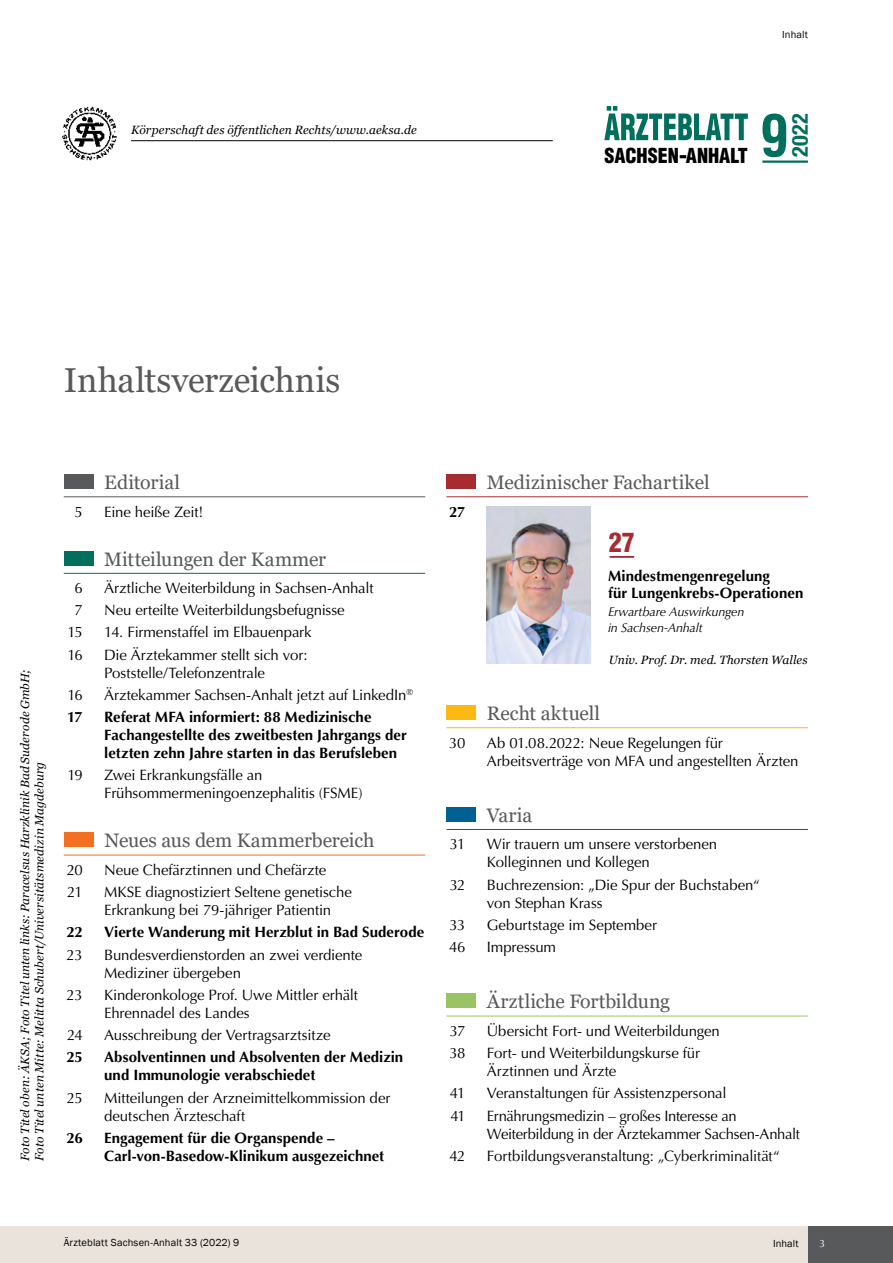
<style>
.page{position:relative;width:893px;height:1263px;background:#fff}
.page>*{position:absolute;margin:0;border:0;box-sizing:border-box;transform-origin:0 0}
.t1{font:700 condensed 56.85px "Helvetica LT";color:#006f5b}
.fließtext-9_5pt{font:34.5px "Georgia";letter-spacing:-.005em;color:#58595b}
.t2{font:900 condensed 26.1px "Helvetica LT";color:#a72c31}
.t3{font:700 condensed 22.05px "Helvetica Neue LT Std";color:#006f5b}
.t4{font:900 condensed 20.1px "Helvetica LT";color:#000}
.fließtext-9_5pt-2{font:19.5px "Georgia";letter-spacing:-.005em;color:#58595b}
.t5{font:15px/18px "Optima LT";letter-spacing:-.01em;color:#000}
.t6{font:700 15px/18px "Optima LT";color:#000}
.t7{font:italic 12.75px "Optima LT";letter-spacing:-.015em;color:#000}
.fließtext-9_5pt-3{font:italic 12px "Georgia";letter-spacing:.01em;color:#000}
.t8{font:10.5px "Franklin Gothic";letter-spacing:.015em;color:#000}
.t9{font:10.5px "Optima LT";color:#fff}
</style>
<div class="page">
<div style="left:0;top:1226px;width:893px;height:37px;background:#e9e3dc"></div>
<div style="left:808px;top:1226px;width:85px;height:37px;background:#58595b"></div>
<hr style="left:64px;top:496px;width:361px;height:1px;background:#58595b">
<div style="left:64px;top:474px;width:30px;height:15px;background:#58595b"></div>
<hr style="left:446px;top:1016px;width:362px;height:1px;background:#9ac364">
<div style="left:446px;top:993px;width:30px;height:15px;background:#9ac364"></div>
<hr style="left:446px;top:829px;width:362px;height:1px;background:#005f93">
<div style="left:446px;top:807px;width:30px;height:15px;background:#005f93"></div>
<hr style="left:446px;top:727px;width:362px;height:1px;background:#fdb913">
<div style="left:446px;top:705px;width:30px;height:15px;background:#fdb913"></div>
<hr style="left:64px;top:855px;width:361px;height:1px;background:#f36f21">
<div style="left:64px;top:832px;width:30px;height:15px;background:#f36f21"></div>
<hr style="left:446px;top:496px;width:362px;height:1px;background:#a72c31">
<div style="left:446px;top:474px;width:30px;height:15px;background:#a72c31"></div>
<hr style="left:610px;top:556px;width:24px;height:2px;background:#a72c31">
<img style="left:487px;top:506px;width:104px;height:158px">
<hr style="left:64px;top:573px;width:361px;height:1px;background:#006f5b">
<div style="left:64px;top:551px;width:30px;height:14px;background:#006f5b"></div>
<img style="left:62px;top:106px;width:55px;height:55px">
<hr style="left:131px;top:140px;width:422px;height:1px;background:#000">
<svg style="left:604px;top:106px;width:144px;height:34px"></svg>
<hr style="left:762px;top:160px;width:46px;height:3px;background:#006f5b">
<p class="fließtext-9_5pt-3" style="left:131px;top:122px;width:287px">Körperschaft des öffentlichen Rechts/www.aeksa.de</p>
<p class="t8" style="left:782px;top:28px;width:27px">Inhalt</p>
<p class="t4" style="left:604px;top:143px;width:145px">SACHSEN-ANHALT</p>
<p class="t3" style="left:787px;top:157px;width:46px;rotate:-90deg">2022</p>
<p class="t1" style="left:760px;top:100px;width:30px">9</p>
<p class="fließtext-9_5pt" style="left:64px;top:359px;width:278px">Inhaltsverzeichnis</p>
<p class="fließtext-9_5pt-3" style="left:18px;top:1161px;width:493px;rotate:-90deg">Foto Titel oben: ÄKSA; Foto Titel unten links: Paracelsus Harzklinik Bad Suderode GmbH;</p>
<p class="fließtext-9_5pt-3" style="left:32px;top:1161px;width:401px;rotate:-90deg">Foto Titel unten Mitte: Melitta Schubert/Universitätsmedizin Magdeburg</p>
<p class="fließtext-9_5pt-2" style="left:104px;top:470px;width:77px">Editorial</p>
<p class="t5" style="left:75px;top:503px;width:10px">5</p>
<p class="t5" style="left:104px;top:503px;width:101px">Eine heiße Zeit!</p>
<p class="fließtext-9_5pt-2" style="left:104px;top:547px;width:224px">Mitteilungen der Kammer</p>
<p class="t5" style="left:75px;top:579px;width:10px">6</p>
<p class="t5" style="left:104px;top:579px;width:271px">Ärztliche Weiterbildung in Sachsen-Anhalt</p>
<p class="t5" style="left:75px;top:601px;width:10px">7</p>
<p class="t5" style="left:104px;top:601px;width:242px">Neu erteilte Weiterbildungsbefugnisse</p>
<p class="t5" style="left:68px;top:623px;width:17px">15</p>
<p class="t5" style="left:104px;top:623px;width:209px">14. Firmenstaffel im Elbauenpark</p>
<p class="t5" style="left:67px;top:646px;width:17px">16</p>
<p class="t5" style="left:104px;top:646px;width:205px">Die Ärztekammer stellt sich vor:<br>Poststelle/Telefonzentrale</p>
<p class="t5" style="left:67px;top:686px;width:17px">16</p>
<p class="t5" style="left:104px;top:686px;width:310px">Ärztekammer Sachsen-Anhalt jetzt auf LinkedIn<sup>®</sup></p>
<p class="t6" style="left:67px;top:708px;width:17px">17</p>
<p class="t6" style="left:104px;top:708px;width:304px">Referat MFA informiert: 88 Medizinische<br>Fachangestellte des zweitbesten Jahrgangs der letzten zehn Jahre starten in das Berufsleben</p>
<p class="t5" style="left:67px;top:766px;width:17px">19</p>
<p class="t5" style="left:104px;top:766px;width:260px">Zwei Erkrankungsfälle an<br>Frühsommermeningoenzephalitis (FSME)</p>
<p class="fließtext-9_5pt-2" style="left:105px;top:829px;width:271px">Neues aus dem Kammerbereich</p>
<p class="t5" style="left:67px;top:861px;width:18px">20</p>
<p class="t5" style="left:104px;top:861px;width:224px">Neue Chefärztinnen und Chefärzte</p>
<p class="t5" style="left:67px;top:883px;width:17px">21</p>
<p class="t5" style="left:104px;top:883px;width:249px">MKSE diagnostiziert Seltene genetische<br>Erkrankung bei 79-jähriger Patientin</p>
<p class="t6" style="left:66px;top:923px;width:18px">22</p>
<p class="t6" style="left:104px;top:923px;width:322px">Vierte Wanderung mit Herzblut in Bad Suderode</p>
<p class="t5" style="left:67px;top:946px;width:18px">23</p>
<p class="t5" style="left:104px;top:946px;width:260px">Bundesverdienstorden an zwei verdiente<br>Mediziner übergeben</p>
<p class="t5" style="left:67px;top:986px;width:18px">23</p>
<p class="t5" style="left:104px;top:986px;width:255px">Kinderonkologe Prof. Uwe Mittler erhält<br>Ehrennadel des Landes</p>
<p class="t5" style="left:67px;top:1026px;width:17px">24</p>
<p class="t5" style="left:104px;top:1026px;width:228px">Ausschreibung der Vertragsarztsitze</p>
<p class="t6" style="left:66px;top:1048px;width:18px">25</p>
<p class="t6" style="left:104px;top:1048px;width:301px">Absolventinnen und Absolventen der Medizin und Immunologie verabschiedet</p>
<p class="t5" style="left:67px;top:1089px;width:18px">25</p>
<p class="t5" style="left:104px;top:1089px;width:288px">Mitteilungen der Arzneimittelkommission der deutschen Ärzteschaft</p>
<p class="t6" style="left:67px;top:1129px;width:18px">26</p>
<p class="t6" style="left:104px;top:1129px;width:282px">Engagement für die Organspende –<br>Carl-von-Basedow-Klinikum ausgezeichnet</p>
<p class="t6" style="left:449px;top:503px;width:18px">27</p>
<p class="fließtext-9_5pt-2" style="left:487px;top:470px;width:224px">Medizinischer Fachartikel</p>
<p class="t2" style="left:609px;top:525px;width:28px">27</p>
<p class="t6" style="left:608px;top:567px;width:163px">Mindestmengenregelung</p>
<p class="t6" style="left:608px;top:584px;width:197px">für Lungenkrebs-Operationen</p>
<p class="t7" style="left:608px;top:605px;width:138px">Erwartbare Auswirkungen</p>
<p class="t7" style="left:608px;top:620px;width:96px">in Sachsen-Anhalt</p>
<p class="fließtext-9_5pt-3" style="left:609px;top:652px;width:200px">Univ. Prof. Dr. med. Thorsten Walles</p>
<p class="fließtext-9_5pt-2" style="left:487px;top:701px;width:115px">Recht aktuell</p>
<p class="t5" style="left:449px;top:734px;width:18px">30</p>
<p class="t5" style="left:487px;top:734px;width:313px">Ab 01.08.2022: Neue Regelungen für<br>Arbeitsverträge von MFA und angestellten Ärzten</p>
<p class="fließtext-9_5pt-2" style="left:487px;top:803px;width:47px">Varia</p>
<p class="t5" style="left:450px;top:835px;width:17px">31</p>
<p class="t5" style="left:487px;top:835px;width:232px">Wir trauern um unsere verstorbenen<br>Kolleginnen und Kollegen</p>
<p class="t5" style="left:450px;top:876px;width:17px">32</p>
<p class="t5" style="left:487px;top:876px;width:274px">Buchrezension: „Die Spur der Buchstaben“ von Stephan Krass</p>
<p class="t5" style="left:450px;top:916px;width:18px">33</p>
<p class="t5" style="left:487px;top:916px;width:172px">Geburtstage im September</p>
<p class="t5" style="left:449px;top:938px;width:18px">46</p>
<p class="t5" style="left:487px;top:938px;width:71px">Impressum</p>
<p class="fließtext-9_5pt-2" style="left:487px;top:990px;width:185px">Ärztliche Fortbildung</p>
<p class="t5" style="left:450px;top:1022px;width:17px">37</p>
<p class="t5" style="left:487px;top:1022px;width:235px">Übersicht Fort- und Weiterbildungen</p>
<p class="t5" style="left:449px;top:1044px;width:18px">38</p>
<p class="t5" style="left:487px;top:1044px;width:215px">Fort- und Weiterbildungskurse für<br>Ärztinnen und Ärzte</p>
<p class="t5" style="left:450px;top:1084px;width:17px">41</p>
<p class="t5" style="left:487px;top:1084px;width:241px">Veranstaltungen für Assistenzpersonal</p>
<p class="t5" style="left:450px;top:1107px;width:17px">41</p>
<p class="t5" style="left:487px;top:1107px;width:315px">Ernährungsmedizin – großes Interesse an<br>Weiterbildung in der Ärztekammer Sachsen-Anhalt</p>
<p class="t5" style="left:449px;top:1147px;width:18px">42</p>
<p class="t5" style="left:487px;top:1147px;width:294px">Fortbildungsveranstaltung: „Cyberkriminalität“</p>
<p class="t8" style="left:64px;top:1236px;width:177px">Ärzteblatt Sachsen-Anhalt 33 (2022) 9</p>
<p class="t9" style="left:819px;top:1237px;width:7px">3</p>
<p class="t8" style="left:773px;top:1237px;width:27px">Inhalt</p>
</div>
